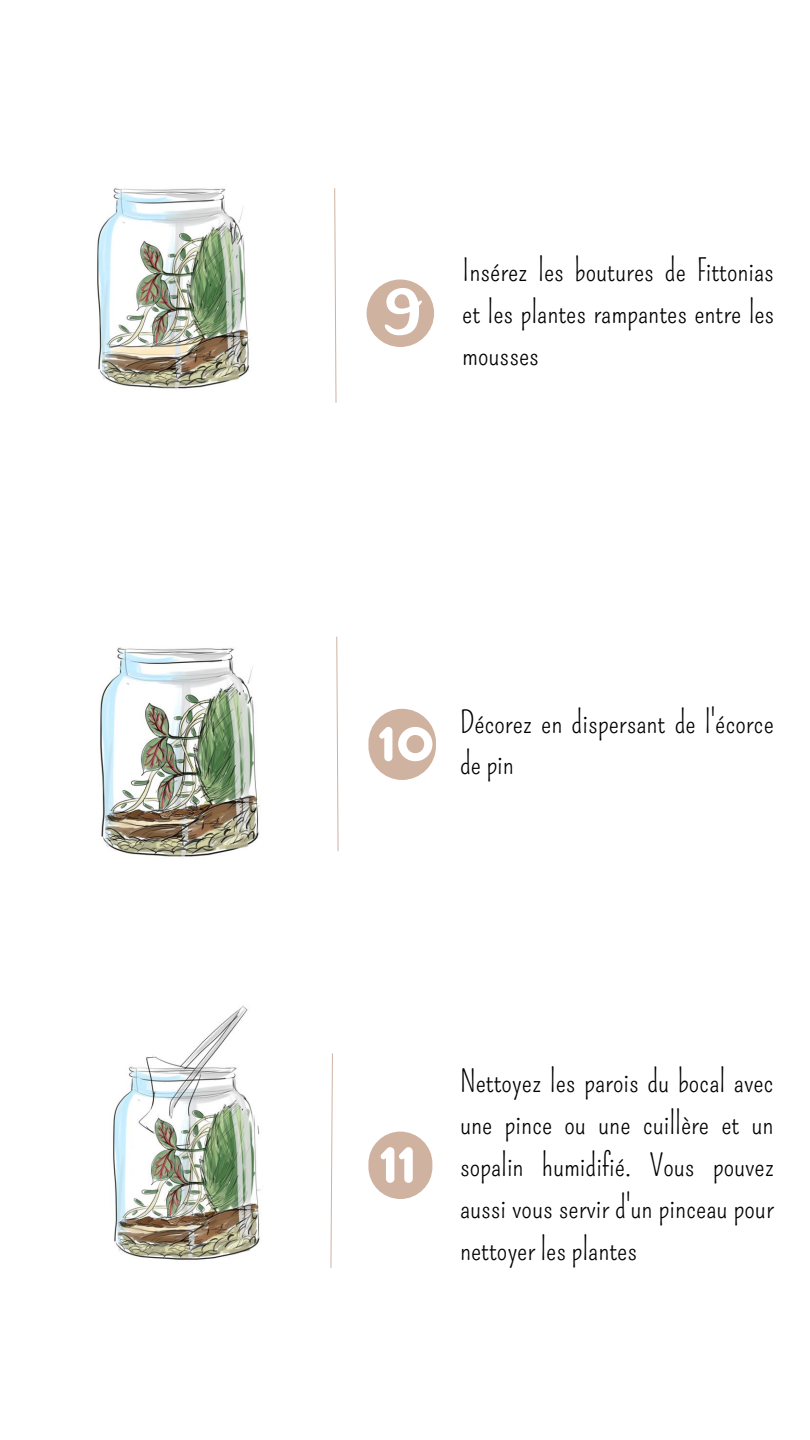
<style>
.page{position:relative;width:810px;height:1440px;background:#fff}
.page>*{position:absolute;margin:0;border:0;box-sizing:border-box;transform-origin:0 0}
.t1{font:72.2px "Bubbleboddy Neue";color:#fff}
.t2{font:69.6px "Bubbleboddy Neue";color:#fff}
.t3{font:30px/42px "Pompiere";color:#000;text-align:justify}
</style>
<div class="page">
<svg style="left:336px;top:636px;width:3px;height:215px"></svg>
<svg style="left:334px;top:188px;width:3px;height:215px"></svg>
<svg style="left:330px;top:1053px;width:3px;height:215px"></svg>
<svg style="left:367px;top:280px;width:67px;height:67px"></svg>
<div style="left:368px;top:709px;width:68px;height:71px;background:#cfb2a0;border-radius:34px"></div>
<div style="left:368px;top:1132px;width:64px;height:67px;background:#cfb2a0;border-radius:32px"></div>
<img style="left:97px;top:188px;width:153px;height:201px">
<img style="left:113px;top:1005px;width:148px;height:255px">
<img style="left:100px;top:647px;width:160px;height:210px">
<p class="t3" style="left:462px;top:250px;width:314px">Insérez les boutures de Fittonias et les plantes rampantes entre les mousses</p>
<h2 class="t2" style="left:378px;top:717px;width:58px">10</h2>
<p class="t3" style="left:460px;top:702px;width:315px;line-height:41.2px">Décorez en dispersant de l'écorce de pin</p>
<h1 class="t1" style="left:380px;top:1136px;width:38px">11</h1>
<p class="t3" style="left:460px;top:1061px;width:315px">Nettoyez les parois du bocal avec une pince ou une cuillère et un sopalin humidifié. Vous pouvez aussi vous servir d'un pinceau pour nettoyer les plantes</p>
</div>
